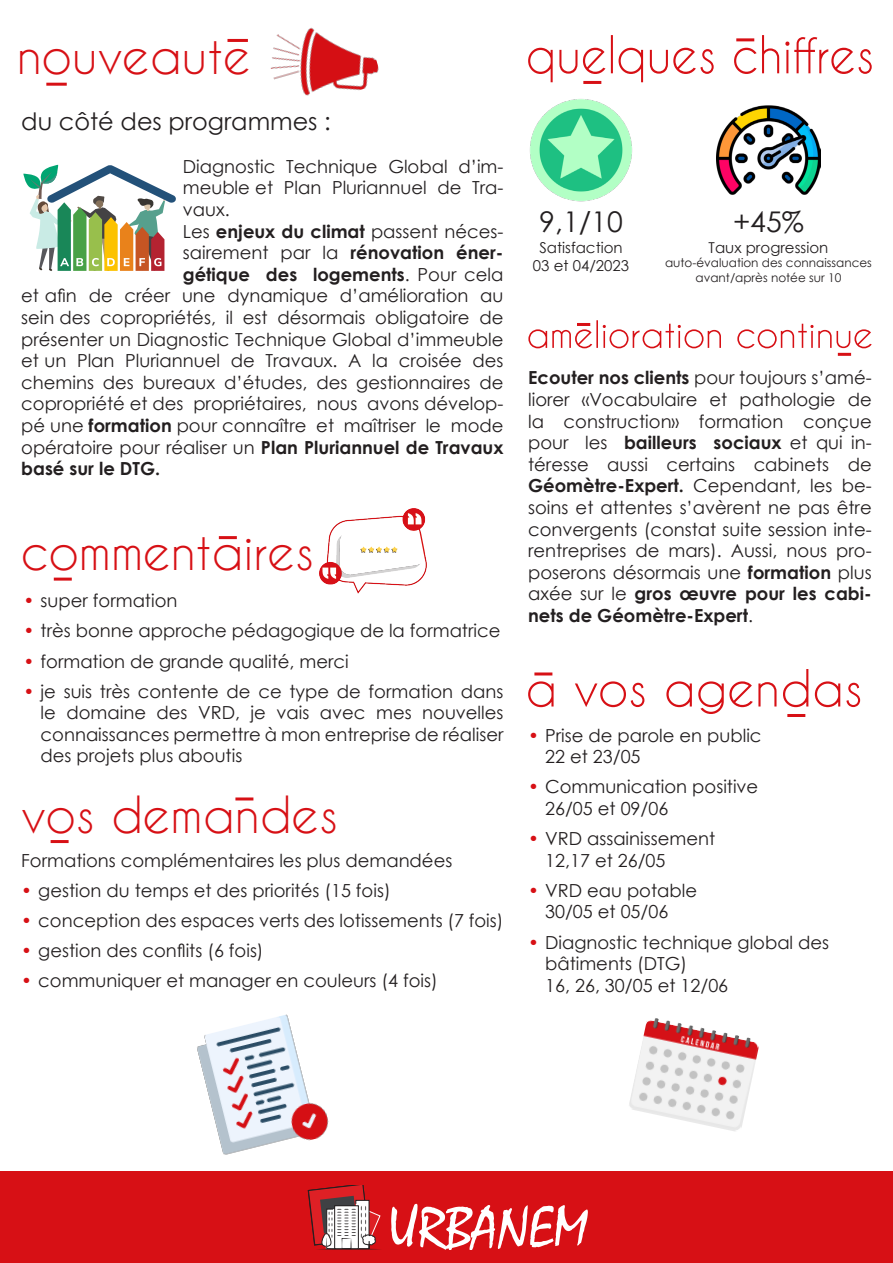
<style>
.page{position:relative;width:893px;height:1263px;background:#fff}
.page>*{position:absolute;margin:0;border:0;box-sizing:border-box;transform-origin:0 0}
.t1{font:48px "Caviar Dreams";color:#d71015}
.t2{font:28.5px "Century Gothic";color:#231f20}
.t3{font:24px "Century Gothic";color:#231f20}
.t4{font:18px/21.6px "Century Gothic";color:#231f20}
.t5{font:700 18px "Century Gothic";color:#231f20}
.t6{font:15px "Century Gothic";color:#231f20}
.t7{font:12px/14.4px "Century Gothic";color:#231f20;text-align:center}
.s1{font-weight:700}
.s2{font-weight:400}
.s3{color:#d71015}
</style>
<div class="page">
<hr style="left:227px;top:39px;width:21px;height:3px;background:#d71015">
<hr style="left:46px;top:83px;width:21px;height:3px;background:#d71015">
<svg style="left:23px;top:165px;width:153px;height:106px"></svg>
<div style="left:0;top:1171px;width:893px;height:92px;background:#d71015"></div>
<svg style="left:391px;top:1204px;width:197px;height:45px"></svg>
<svg style="left:307px;top:1185px;width:74px;height:64px"></svg>
<svg style="left:528px;top:35px;width:344px;height:47px"></svg>
<hr style="left:736px;top:38px;width:18px;height:3px;background:#d71015">
<hr style="left:583px;top:81px;width:18px;height:3px;background:#d71015">
<hr style="left:219px;top:536px;width:18px;height:3px;background:#d71015">
<hr style="left:54px;top:578px;width:18px;height:3px;background:#d71015">
<svg style="left:528px;top:320px;width:344px;height:36px"></svg>
<img style="left:529px;top:99px;width:104px;height:103px">
<img style="left:717px;top:105px;width:103px;height:90px">
<svg style="left:528px;top:669px;width:332px;height:45px"></svg>
<hr style="left:534px;top:672px;width:18px;height:3px;background:#d71015">
<hr style="left:787px;top:714px;width:18px;height:3px;background:#d71015">
<hr style="left:235px;top:797px;width:18px;height:3px;background:#d71015">
<hr style="left:51px;top:840px;width:18px;height:3px;background:#d71015">
<img style="left:270px;top:27px;width:109px;height:69px">
<img style="left:320px;top:509px;width:107px;height:85px">
<img style="left:629px;top:1018px;width:130px;height:113px">
<img style="left:197px;top:1014px;width:132px;height:141px">
<p class="t1" style="left:17px;top:27px;width:235px">nouveaute</p>
<p class="t3" style="left:21px;top:105px;width:311px">du côté des programmes :</p>
<p class="t4" style="left:183px;top:155px;width:322px;text-align:justify">Diagnostic Technique Global d’im&shy;meuble et Plan Pluriannuel de Tra&shy;vaux.</p>
<p class="t4" style="left:183px;top:220px;width:322px">Les <span class="s1">enjeux du climat</span> passent néces-</p>
<p class="t5" style="left:183px;top:239px;width:322px"><span class="s2">sairement par la</span> rénovation éner-</p>
<p class="t5" style="left:183px;top:261px;width:322px">gétique des logements<span class="s2">. Pour cela</span></p>
<p class="t4" style="left:21px;top:285px;width:484px">et afin de créer une dynamique d’amélioration au</p>
<p class="t4" style="left:21px;top:306px;width:484px">sein des copropriétés, il est désormais obligatoire de</p>
<p class="t4" style="left:21px;top:328px;width:484px">présenter un Diagnostic Technique Global d’immeuble</p>
<p class="t4" style="left:21px;top:350px;width:484px">et un Plan Pluriannuel de Travaux. A la croisée des</p>
<p class="t4" style="left:21px;top:371px;width:484px">chemins des bureaux d’études, des gestionnaires de</p>
<p class="t4" style="left:21px;top:393px;width:484px">copropriété et des propriétaires, nous avons dévelop-</p>
<p class="t4" style="left:21px;top:414px;width:484px">pé une <span class="s1">formation</span> pour connaître et maîtriser le mode</p>
<p class="t4" style="left:21px;top:436px;width:484px">opératoire pour réaliser un <span class="s1">Plan Pluriannuel de Travaux</span></p>
<p class="t5" style="left:21px;top:455px;width:140px">basé sur le DTG.</p>
<p class="t1" style="left:21px;top:523px;width:294px">commentaires</p>
<p class="t4" style="left:24px;top:590px;width:155px"><span class="s3">•</span> super formation</p>
<p class="t4" style="left:24px;top:620px;width:478px"><span class="s3">•</span> très bonne approche pédagogique de la formatrice</p>
<p class="t4" style="left:24px;top:650px;width:327px"><span class="s3">•</span> formation de grande qualité, merci</p>
<p class="t4" style="left:41px;top:680px;width:464px;text-align:justify;text-indent:-17px"><span class="s3">•</span> je suis très contente de ce type de formation dans le domaine des VRD, je vais avec mes nouvelles connaissances permettre à mon entreprise de réaliser des projets plus aboutis</p>
<p class="t1" style="left:21px;top:786px;width:318px">vos demandes</p>
<p class="t4" style="left:21px;top:849px;width:433px">Formations complémentaires les plus demandées</p>
<p class="t4" style="left:21px;top:879px;width:371px"><span class="s3">•</span> gestion du temps et des priorités (15 fois)</p>
<p class="t4" style="left:21px;top:910px;width:484px"><span class="s3">•</span> conception des espaces verts des lotissements (7 fois)</p>
<p class="t4" style="left:21px;top:940px;width:244px"><span class="s3">•</span> gestion des conflits (6 fois)</p>
<p class="t4" style="left:21px;top:970px;width:418px"><span class="s3">•</span> communiquer et manager en couleurs (4 fois)</p>
<p class="t2" style="left:539px;top:201px;width:85px">9,1/10</p>
<p class="t2" style="left:733px;top:201px;width:72px">+45%</p>
<p class="t6" style="left:539px;top:237px;width:85px">Satisfaction</p>
<p class="t6" style="left:533px;top:255px;width:98px">03 et 04/2023</p>
<p class="t6" style="left:709px;top:237px;width:121px">Taux progression</p>
<p class="t7" style="left:665px;top:256px;width:208px">auto-évaluation des connaissances avant/après notée sur 10</p>
<p class="t4" style="left:528px;top:367px;width:345px;text-align:justify"><span class="s1">Ecouter nos clients</span> pour toujours s’amé&shy;liorer «Vocabulaire et pathologie de la construction» formation conçue pour les <span class="s1">bailleurs sociaux</span> et qui in&shy;téresse aussi certains cabinets de <span class="s1">Géomètre-Expert.</span> Cependant, les be&shy;soins et attentes s’avèrent ne pas être convergents (constat suite session inte&shy;rentreprises de mars). Aussi, nous pro&shy;poserons désormais une <span class="s1">formation</span> plus axée sur le <span class="s1">gros œuvre pour les cabi&shy;nets de Géomètre-Expert</span>.</p>
<p class="t4" style="left:545px;top:724px;width:218px;text-indent:-17px"><span class="s3">•</span> Prise de parole en public<br>22 et 23/05</p>
<p class="t4" style="left:545px;top:776px;width:215px;text-indent:-17px"><span class="s3">•</span> Communication positive<br>26/05 et 09/06</p>
<p class="t4" style="left:545px;top:827px;width:172px;text-indent:-17px"><span class="s3">•</span> VRD assainissement<br>12,17 et 26/05</p>
<p class="t4" style="left:545px;top:879px;width:153px;text-indent:-17px"><span class="s3">•</span> VRD eau potable<br>30/05 et 05/06</p>
<p class="t4" style="left:545px;top:931px;width:286px;text-indent:-17px"><span class="s3">•</span> Diagnostic technique global des bâtiments (DTG)<br>16, 26, 30/05 et 12/06</p>
</div>
